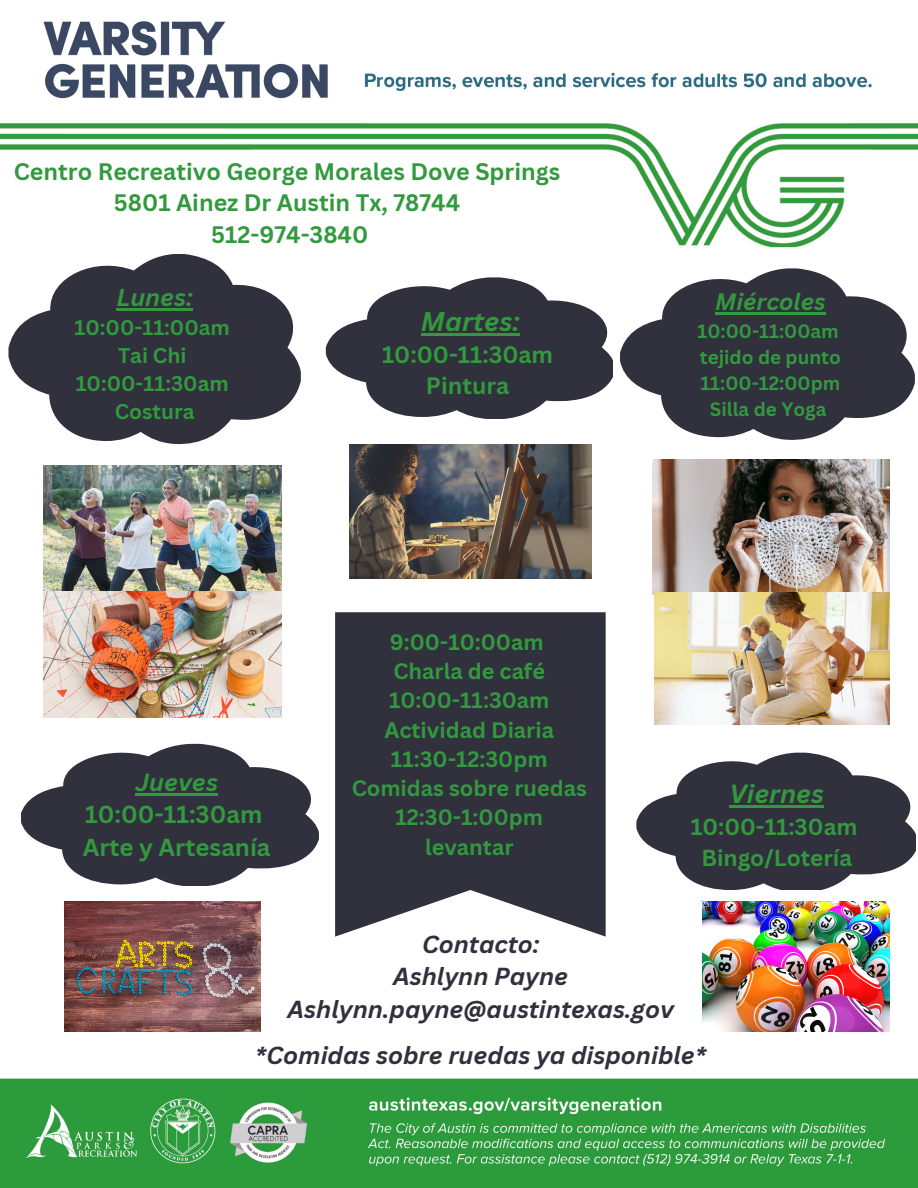
<style>
.page{position:relative;width:918px;height:1188px;background:#fff}
.page>*{position:absolute;margin:0;border:0;box-sizing:border-box;transform-origin:0 0}
.t1{font:italic 700 26.25px "Canva Sans";color:#33993f}
.t2{font:italic 700 25.5px "Canva Sans";color:#33993f}
.t3{font:italic 700 24px/32.7px "Canva Sans";color:#30313d;text-align:center}
.t4{font:700 24px/32.7px "Canva Sans";color:#33993f}
.t5{font:italic 700 24px "Canva Sans";color:#33993f}
.t6{font:italic 700 23.85px "Canva Sans";color:#33993f}
.t7{font:700 23.25px/31.5px "Canva Sans";color:#33993f;text-align:center}
.t8{font:700 23.1px/31.5px "Canva Sans";color:#33993f;text-align:center}
.t9{font:italic 700 23.1px "Canva Sans";color:#33993f}
.t10{font:700 22.5px/31.5px "Canva Sans";color:#33993f;text-align:center}
.t11{font:700 21.75px/29.2px "Canva Sans";color:#33993f;text-align:center}
.t12{font:700 20.7px/28.2px "Canva Sans";color:#33993f;text-align:center}
.t13{font:700 18.75px/25.8px "Canva Sans";color:#33993f;text-align:center}
</style>
<div class="page">
<img style="left:0;top:21px;width:918px;height:1167px">
<svg style="left:8px;top:254px;width:293px;height:192px;fill:#30313d"></svg>
<hr style="left:117px;top:308px;width:76px;height:2px;background:#33993f">
<svg style="left:326px;top:277px;width:287px;height:142px"></svg>
<hr style="left:421px;top:334px;width:99px;height:2px;background:#33993f">
<svg style="left:620px;top:268px;width:297px;height:172px;fill:#30313d"></svg>
<hr style="left:715px;top:313px;width:111px;height:2px;background:#33993f">
<svg style="left:335px;top:612px;width:271px;height:325px;background:#3f404b"></svg>
<svg style="left:21px;top:744px;width:297px;height:142px"></svg>
<hr style="left:135px;top:793px;width:83px;height:2px;background:#33993f">
<img style="left:43px;top:466px;width:239px;height:251px">
<img style="left:350px;top:445px;width:241px;height:134px">
<img style="left:702px;top:901px;width:187px;height:131px">
<svg style="left:636px;top:753px;width:280px;height:137px"></svg>
<hr style="left:730px;top:805px;width:94px;height:3px;background:#33993f">
<img style="left:65px;top:901px;width:195px;height:131px">
<img style="left:652px;top:459px;width:238px;height:135px">
<img style="left:654px;top:593px;width:236px;height:131px">
<p class="t7" style="left:14px;top:155px;width:548px">Centro Recreativo George Morales Dove Springs<br>5801 Ainez Dr Austin Tx, 78744<br>512-974-3840</p>
<p class="t6" style="left:117px;top:280px;width:78px">Lunes:</p>
<p class="t12" style="left:75px;top:313px;width:157px">10:00-11:00am<br>Tai Chi<br>10:00-11:30am<br>Costura</p>
<p class="t1" style="left:421px;top:303px;width:100px">Martes:</p>
<p class="t8" style="left:382px;top:338px;width:173px">10:00-11:30am<br>Pintura</p>
<p class="t9" style="left:715px;top:286px;width:112px">Miércoles</p>
<p class="t13" style="left:698px;top:318px;width:145px">10:00-11:00am tejido de punto<br>11:00-12:00pm<br>Silla de Yoga</p>
<p class="t5" style="left:135px;top:765px;width:84px">Jueves</p>
<p class="t4" style="left:83px;top:798px;width:189px">10:00-11:30am<br>Arte y Artesanía</p>
<p class="t11" style="left:352px;top:627px;width:237px">9:00-10:00am<br>Charla de café<br>10:00-11:30am<br>Actividad Diaria<br>11:30-12:30pm<br>Comidas sobre ruedas<br>12:30-1:00pm levantar</p>
<p class="t2" style="left:730px;top:776px;width:96px">Viernes</p>
<p class="t10" style="left:691px;top:810px;width:168px">10:00-11:30am<br>Bingo/Lotería</p>
<p class="t3" style="left:288px;top:927px;width:388px">Contacto:<br>Ashlynn Payne<br>Ashlynn.payne@austintexas.gov</p>
<p class="t3" style="left:255px;top:1038px;width:452px">*Comidas sobre ruedas ya disponible*</p>
</div>
